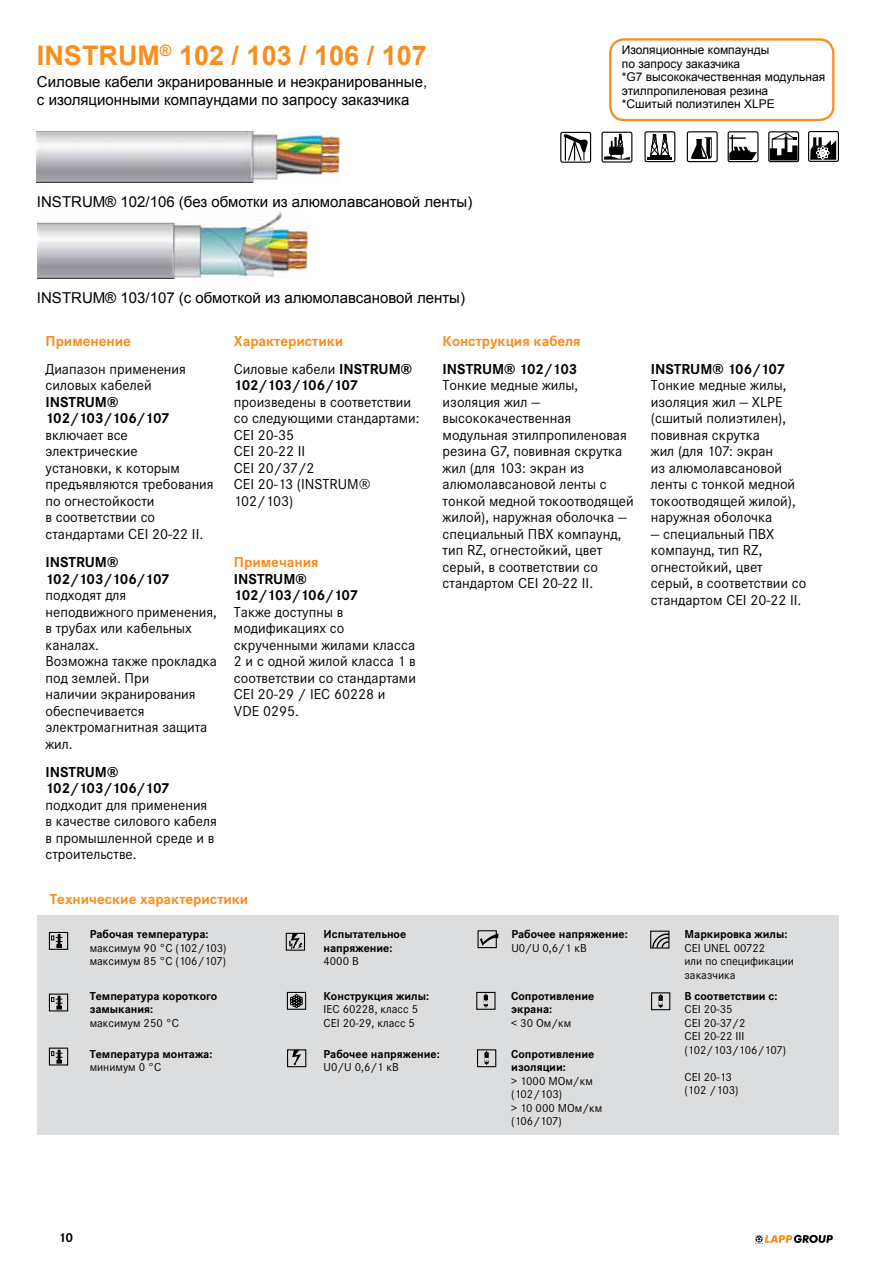
<style>
.page{position:relative;width:893px;height:1263px;background:#fff}
.page>*{position:absolute;margin:0;border:0;box-sizing:border-box;transform-origin:0 0}
.t1{font:700 27px "Arial";color:#f78e1e}
.t2{font:15px/16.5px "Corporate STOT";color:#000}
.t3{font:15px/18px "Arial";color:#000}
.t4{font:700 15px/16.5px "Corporate STOT";color:#000}
.t5{font:700 15px "Corporate STOT";color:#f78e1e}
.t6{font:700 15px/16.5px "Corporate STOT";letter-spacing:-.05em;color:#000}
.t7{font:700 13.5px "Corporate STOT";color:#000}
.t8{font:12px/13.5px "Corporate STOT";color:#000}
.t9{font:700 12px/13.5px "Corporate STOT";color:#000}
.t10{font:12px/13.5px "Arial";color:#000}
.s1{font-weight:400}
</style>
<div class="page">
<svg style="left:755px;top:1235px;width:78px;height:9px"></svg>
<div style="left:37px;top:915px;width:802px;height:219px;background:#dcddde"></div>
<div style="left:49px;top:932px;width:19px;height:18px;border:1px solid #000"></div>
<svg style="left:51px;top:934px;width:11px;height:13px"></svg>
<div style="left:49px;top:993px;width:19px;height:18px;border:1px solid #000"></div>
<svg style="left:51px;top:996px;width:11px;height:13px"></svg>
<div style="left:49px;top:1047px;width:19px;height:18px;border:1px solid #000"></div>
<svg style="left:51px;top:1050px;width:11px;height:13px"></svg>
<div style="left:286px;top:933px;width:19px;height:18px;border:1px solid #000"></div>
<svg style="left:289px;top:933px;width:14px;height:16px"></svg>
<div style="left:287px;top:1049px;width:19px;height:18px;border:1px solid #000"></div>
<svg style="left:292px;top:1050px;width:9px;height:15px"></svg>
<div style="left:287px;top:992px;width:19px;height:18px;border:1px solid #000"></div>
<svg style="left:290px;top:994px;width:13px;height:14px"></svg>
<div style="left:477px;top:930px;width:20px;height:18px;border:1px solid #000"></div>
<svg style="left:480px;top:934px;width:18px;height:12px"></svg>
<div style="left:650px;top:931px;width:19px;height:17px;border:1px solid #000"></div>
<svg style="left:651px;top:933px;width:19px;height:16px"></svg>
<div style="left:651px;top:992px;width:19px;height:18px;border:1px solid #000"></div>
<svg style="left:658px;top:994px;width:5px;height:14px"></svg>
<div style="left:476px;top:992px;width:20px;height:18px;border:1px solid #000"></div>
<svg style="left:483px;top:994px;width:5px;height:13px"></svg>
<div style="left:477px;top:1049px;width:19px;height:18px;border:1px solid #000"></div>
<svg style="left:484px;top:1051px;width:5px;height:14px"></svg>
<img style="left:37px;top:131px;width:302px;height:51px">
<img style="left:37px;top:213px;width:270px;height:66px">
<div style="left:609px;top:38px;width:225px;height:83px;border:2px solid #f78e1e;border-radius:14px"></div>
<div style="left:644px;top:131px;width:31px;height:31px;border:1px solid #000;border-radius:2px"></div>
<hr style="left:647px;top:157px;width:25px;height:2px;background:#000">
<svg style="left:650px;top:134px;width:20px;height:23px"></svg>
<div style="left:560px;top:132px;width:31px;height:31px;border:1px solid #000;border-radius:2px"></div>
<svg style="left:562px;top:133px;width:26px;height:29px"></svg>
<div style="left:687px;top:131px;width:31px;height:31px;border:1px solid #000;border-radius:2px"></div>
<svg style="left:691px;top:137px;width:21px;height:22px"></svg>
<div style="left:601px;top:132px;width:31px;height:31px;border:1px solid #000;border-radius:2px"></div>
<svg style="left:604px;top:134px;width:26px;height:26px"></svg>
<svg style="left:727px;top:131px;width:112px;height:32px"></svg>
<h1 class="t1" style="left:37px;top:38px;width:391px">INSTRUM<sup>®</sup> 102 / 103 / 106 / 107</h1>
<p class="t3" style="left:37px;top:73px;width:392px">Силовые кабели экранированные и неэкранированные, с изоляционными компаундами по запросу заказчика</p>
<p class="t3" style="left:37px;top:193px;width:437px">INSTRUM® 102/106 (без обмотки из алюмолавсановой ленты)</p>
<p class="t10" style="left:622px;top:43px;width:205px">Изоляционные компаунды<br>по запросу заказчика<br>*G7 высококачественная модульная этилпропиленовая резина<br>*Сшитый полиэтилен XLPE</p>
<p class="t3" style="left:37px;top:289px;width:430px">INSTRUM® 103/107 (с обмоткой из алюмолавсановой ленты)</p>
<p class="t5" style="left:45px;top:332px;width:87px">Применение</p>
<p class="t5" style="left:234px;top:332px;width:111px">Характеристики</p>
<p class="t5" style="left:443px;top:332px;width:140px">Конструкция кабеля</p>
<p class="t2" style="left:45px;top:361px;width:142px">Диапазон применения силовых кабелей</p>
<p class="t4" style="left:45px;top:394px;width:125px">INSTRUM®<br>102/103/106/107</p>
<p class="t2" style="left:45px;top:427px;width:170px">включает все электрические<br>установки, к которым предъявляются требования по огнестойкости<br>в соответствии со стандартами CEI 20-22 II.</p>
<p class="t6" style="left:234px;top:361px;width:180px"><span class="s1">Силовые кабели</span> INSTRUM®<br>102/103/106/107</p>
<p class="t2" style="left:234px;top:394px;width:187px">произведены в соответствии со следующими стандартами:<br>CEI 20-35<br>CEI 20-22 II<br>CEI 20/37/2<br>CEI 20-13 (INSTRUM®<br>102/103)</p>
<p class="t4" style="left:443px;top:361px;width:136px">INSTRUM® 102/103</p>
<p class="t2" style="left:443px;top:377px;width:193px">Тонкие медные жилы, изоляция жил — высококачественная модульная этилпропиленовая резина G7, повивная скрутка жил (для 103: экран из алюмолавсановой ленты с тонкой медной токоотводящей жилой), наружная оболочка — специальный ПВХ компаунд, тип RZ, огнестойкий, цвет серый, в соответствии со стандартом CEI 20-22 II.</p>
<p class="t4" style="left:45px;top:554px;width:125px">INSTRUM®<br>102/103/106/107</p>
<p class="t2" style="left:45px;top:587px;width:173px">подходят для неподвижного применения, в трубах или кабельных каналах.<br>Возможна также прокладка под землей. При<br>наличии экранирования обеспечивается электромагнитная защита жил.</p>
<p class="t5" style="left:234px;top:554px;width:86px">Примечания</p>
<p class="t4" style="left:234px;top:571px;width:125px">INSTRUM®<br>102/103/106/107</p>
<p class="t2" style="left:234px;top:603px;width:184px">Также доступны в модификациях со скрученными жилами класса<br>2 и с одной жилой класса 1 в соответствии со стандартами<br>CEI 20-29 / IEC 60228 и<br>VDE 0295.</p>
<p class="t4" style="left:45px;top:764px;width:125px">INSTRUM®<br>102/103/106/107</p>
<p class="t2" style="left:45px;top:797px;width:173px">подходит для применения в качестве силового кабеля в промышленной среде и в строительстве.</p>
<p class="t5" style="left:50px;top:891px;width:200px">Технические характеристики</p>
<p class="t9" style="left:90px;top:928px;width:120px">Рабочая температура:</p>
<p class="t8" style="left:90px;top:941px;width:138px">максимум 90 °C (102/103) максимум 85 °C (106/107)</p>
<p class="t9" style="left:90px;top:989px;width:129px">Температура короткого замыкания:</p>
<p class="t8" style="left:90px;top:1016px;width:91px">максимум 250 °C</p>
<p class="t9" style="left:90px;top:1047px;width:124px">Температура монтажа:</p>
<p class="t8" style="left:90px;top:1060px;width:73px">минимум 0 °C</p>
<p class="t9" style="left:323px;top:928px;width:84px">Испытательное напряжение:</p>
<p class="t8" style="left:323px;top:955px;width:37px">4000 В</p>
<p class="t9" style="left:511px;top:928px;width:118px">Рабочее напряжение:</p>
<p class="t8" style="left:511px;top:941px;width:77px">U0/U 0,6/1 кВ</p>
<p class="t9" style="left:323px;top:989px;width:107px">Конструкция жилы:</p>
<p class="t8" style="left:323px;top:1002px;width:96px">IEC 60228, класс 5<br>CEI 20-29, класс 5</p>
<p class="t9" style="left:511px;top:989px;width:85px">Сопротивление экрана:</p>
<p class="t8" style="left:511px;top:1016px;width:62px">&lt; 30 Ом/км</p>
<p class="t9" style="left:323px;top:1047px;width:118px">Рабочее напряжение:</p>
<p class="t8" style="left:323px;top:1060px;width:77px">U0/U 0,6/1 кВ</p>
<p class="t9" style="left:511px;top:1047px;width:85px">Сопротивление изоляции:</p>
<p class="t8" style="left:511px;top:1074px;width:93px">&gt; 1000 МОм/км (102/103)<br>&gt; 10 000 МОм/км (106/107)</p>
<p class="t4" style="left:651px;top:361px;width:136px">INSTRUM® 106/107</p>
<p class="t2" style="left:651px;top:377px;width:146px">Тонкие медные жилы, изоляция жил — XLPE (сшитый полиэтилен), повивная скрутка<br>жил (для 107: экран<br>из алюмолавсановой ленты с тонкой медной токоотводящей жилой), наружная оболочка</p>
<p class="t2" style="left:651px;top:526px;width:157px">— специальный ПВХ компаунд, тип RZ, огнестойкий, цвет серый, в соответствии со стандартом CEI 20-22 II.</p>
<p class="t9" style="left:684px;top:928px;width:104px">Маркировка жилы:</p>
<p class="t8" style="left:684px;top:941px;width:111px">CEI UNEL 00722<br>или по спецификации заказчика</p>
<p class="t9" style="left:684px;top:989px;width:94px">В соответствии с:</p>
<p class="t8" style="left:684px;top:1002px;width:103px">CEI 20-35<br>CEI 20-37/2<br>CEI 20-22 III (102/103/106/107)</p>
<p class="t8" style="left:684px;top:1070px;width:55px">CEI 20-13 (102 /103)</p>
<p class="t7" style="left:58px;top:1229px;width:16px">10</p>
</div>
